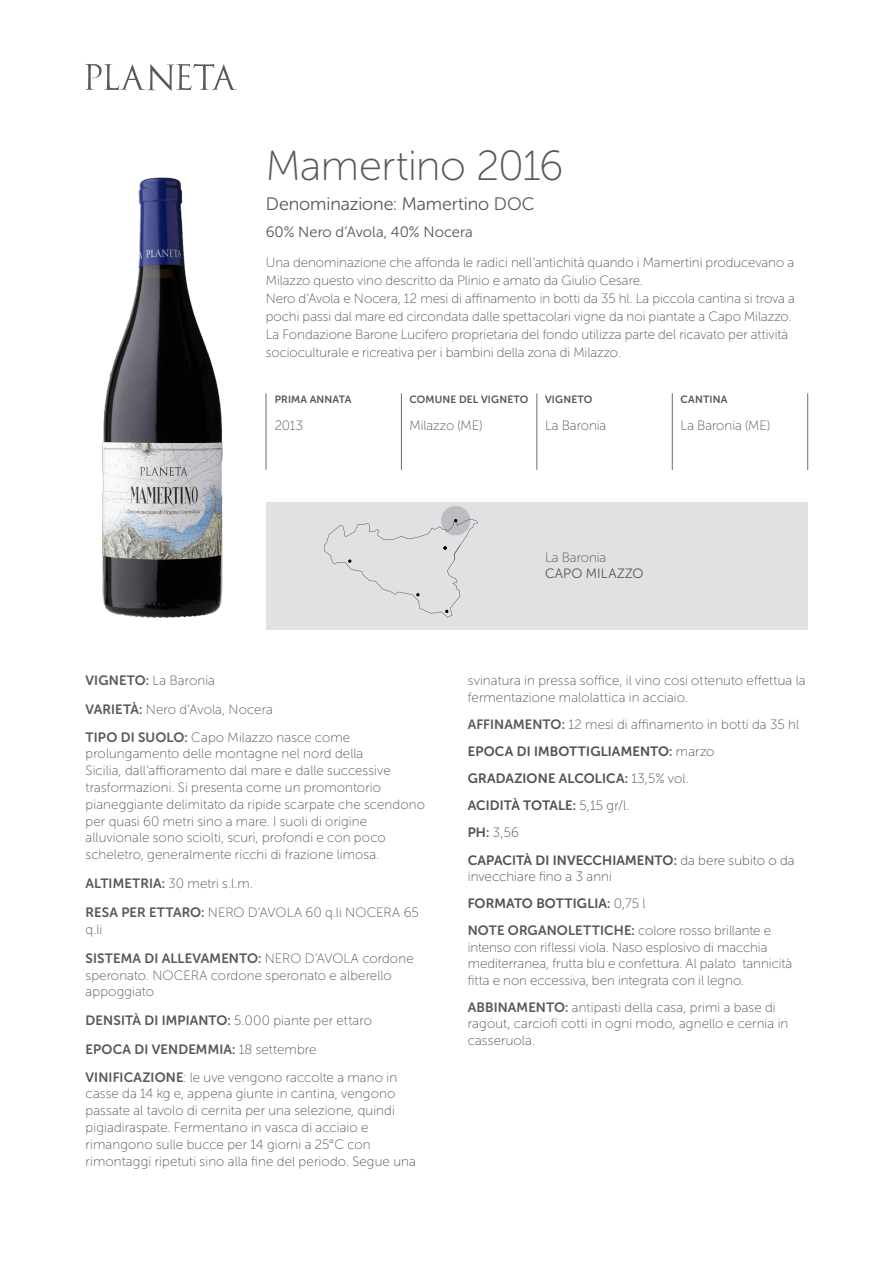
<style>
.page{position:relative;width:893px;height:1263px;background:#fff}
.page>*{position:absolute;margin:0;border:0;box-sizing:border-box;transform-origin:0 0}
.titolo_vino{font:42px "Museo Sans Rounded 100";letter-spacing:-.01em;color:#57585a}
.titolo_vino-2{font:18px "Museo Sans Rounded 300";letter-spacing:-.005em;color:#57585a}
.titolo_vino-3{font:15px "Museo Sans Rounded 300";letter-spacing:.005em;color:#57585a}
.par_elenco{font:13.5px/16.8px "Museo Sans Rounded 100";letter-spacing:.005em;color:#57585a}
.par_elenco-2{font:13.5px "Museo Sans Rounded 700";letter-spacing:.01em;color:#4f5152}
.par_elenco-3{font:13.5px/16.5px "Museo Sans Rounded 100";letter-spacing:.005em;color:#4f5152}
.titoletto_tabella{font:13.5px "Museo Sans Rounded 100";color:#57585a}
.par_elenco-4{font:13.5px "Museo Sans Rounded 700";letter-spacing:.015em;color:#57585a}
.par_elenco-5{font:13.5px/16.2px "Museo Sans Rounded 300";letter-spacing:.02em;color:#57585a}
.titoletto_tabella-2{font:10.5px "Museo Sans Rounded 700";letter-spacing:.02em;color:#57585a}
.s1{font-family:"Museo Sans Rounded 700"}
.s2{font-family:"Museo Sans Rounded 100"}
</style>
<div class="page">
<img style="left:102px;top:177px;width:121px;height:441px">
<hr style="left:401px;top:393px;width:1px;height:77px;background:#6c6d70">
<hr style="left:266px;top:393px;width:1px;height:77px;background:#6c6d70">
<hr style="left:537px;top:393px;width:1px;height:77px;background:#6c6d70">
<hr style="left:672px;top:393px;width:1px;height:77px;background:#6c6d70">
<hr style="left:807px;top:393px;width:1px;height:77px;background:#6c6d70">
<svg style="left:85px;top:64px;width:152px;height:27px"></svg>
<div style="left:266px;top:502px;width:542px;height:128px;background:#e0e1e3"></div>
<div style="left:441px;top:506px;width:29px;height:29px;background:#bcbdc0;border-radius:50%"></div>
<svg style="left:324px;top:519px;width:154px;height:98px"></svg>
<p class="titolo_vino" style="left:266px;top:144px;width:299px">Mamertino 2016</p>
<p class="titolo_vino-2" style="left:266px;top:195px;width:270px">Denominazione: Mamertino DOC</p>
<p class="titolo_vino-3" style="left:266px;top:224px;width:209px">60% Nero d’Avola, 40% Nocera</p>
<p class="par_elenco" style="left:266px;top:253px;width:530px;line-height:18px">Una denominazione che affonda le radici nell’antichità quando i Mamertini producevano a<br>Milazzo questo vino descritto da Plinio e amato da Giulio Cesare.</p>
<p class="par_elenco" style="left:266px;top:289px;width:531px;line-height:18px">Nero d’Avola e Nocera, 12 mesi di affinamento in botti da 35 hl. La piccola cantina si trova a pochi passi dal mare ed circondata dalle spettacolari vigne da noi piantate a Capo Milazzo.</p>
<p class="par_elenco" style="left:266px;top:325px;width:524px;line-height:18px">La Fondazione Barone Lucifero proprietaria del fondo utilizza parte del ricavato per attività socioculturale e ricreativa per i bambini della zona di Milazzo.</p>
<p class="titoletto_tabella-2" style="left:275px;top:394px;width:78px">PRIMA ANNATA</p>
<p class="titoletto_tabella" style="left:275px;top:418px;width:30px">2013</p>
<p class="titoletto_tabella-2" style="left:409px;top:394px;width:120px">COMUNE DEL VIGNETO</p>
<p class="titoletto_tabella" style="left:409px;top:418px;width:75px">Milazzo (ME)</p>
<p class="titoletto_tabella-2" style="left:545px;top:394px;width:49px">VIGNETO</p>
<p class="titoletto_tabella" style="left:545px;top:418px;width:63px">La Baronia</p>
<p class="titoletto_tabella-2" style="left:681px;top:394px;width:48px">CANTINA</p>
<p class="titoletto_tabella" style="left:681px;top:418px;width:91px">La Baronia (ME)</p>
<p class="par_elenco" style="left:86px;top:672px;width:131px"><span class="s1">VIGNETO:</span> La Baronia</p>
<p class="par_elenco" style="left:86px;top:701px;width:189px"><span class="s1">VARIETÀ:</span> Nero d’Avola, Nocera</p>
<p class="par_elenco" style="left:86px;top:729px;width:341px"><span class="s1">TIPO DI SUOLO:</span> Capo Milazzo nasce come prolungamento delle montagne nel nord della<br>Sicilia, dall’affioramento dal mare e dalle successive trasformazioni. Si presenta come un promontorio pianeggiante delimitato da ripide scarpate che scendono per quasi 60 metri sino a mare. I suoli di origine alluvionale sono sciolti, scuri, profondi e con poco scheletro, generalmente ricchi di frazione limosa.</p>
<p class="par_elenco" style="left:86px;top:875px;width:169px"><span class="s1">ALTIMETRIA:</span> 30 metri s.l.m.</p>
<p class="par_elenco" style="left:86px;top:904px;width:335px"><span class="s1">RESA PER ETTARO:</span> NERO D’AVOLA 60 q.li NOCERA 65 q.li</p>
<p class="par_elenco" style="left:86px;top:950px;width:330px"><span class="s1">SISTEMA DI ALLEVAMENTO:</span> NERO D’AVOLA cordone speronato. NOCERA cordone speronato e alberello appoggiato</p>
<p class="par_elenco" style="left:86px;top:1012px;width:288px"><span class="s1">DENSITÀ DI IMPIANTO:</span> 5.000 piante per ettaro</p>
<p class="par_elenco-4" style="left:86px;top:1042px;width:232px">EPOCA DI VENDEMMIA: <span class="s2">18 settembre</span></p>
<p class="par_elenco" style="left:86px;top:1069px;width:332px"><span class="s1">VINIFICAZIONE</span>: le uve vengono raccolte a mano in casse da 14 kg e, appena giunte in cantina, vengono passate al tavolo di cernita per una selezione, quindi pigiadiraspate. Fermentano in vasca di acciaio e rimangono sulle bucce per 14 giorni a 25°C con rimontaggi ripetuti sino alla fine del periodo. Segue una</p>
<p class="par_elenco-5" style="left:545px;top:549px;width:100px"><span class="s2">La Baronia<br></span>CAPO MILAZZO</p>
<p class="par_elenco" style="left:468px;top:672px;width:339px">svinatura in pressa soffice, il vino cosi ottenuto effettua la fermentazione malolattica in acciaio.</p>
<p class="par_elenco" style="left:468px;top:716px;width:333px"><span class="s1">AFFINAMENTO:</span> 12 mesi di affinamento in botti da 35 hl</p>
<p class="par_elenco-2" style="left:468px;top:744px;width:248px">EPOCA DI IMBOTTIGLIAMENTO: <span class="s2">marzo</span></p>
<p class="par_elenco-2" style="left:468px;top:771px;width:222px">GRADAZIONE ALCOLICA: <span class="s2">13,5% vol.</span></p>
<p class="par_elenco-2" style="left:468px;top:798px;width:163px">ACIDITÀ TOTALE: <span class="s2">5,15 gr/l.</span></p>
<p class="par_elenco-3" style="left:468px;top:825px;width:53px"><span class="s1">PH:</span> 3,56</p>
<p class="par_elenco-3" style="left:468px;top:852px;width:328px"><span class="s1">CAPACITÀ DI INVECCHIAMENTO:</span> da bere subito o da invecchiare fino a 3 anni</p>
<p class="par_elenco-2" style="left:468px;top:896px;width:179px">FORMATO BOTTIGLIA: <span class="s2">0,75 l</span></p>
<p class="par_elenco" style="left:468px;top:922px;width:326px"><span class="s1">NOTE ORGANOLETTICHE:</span> colore rosso brillante e intenso con riflessi viola. Naso esplosivo di macchia mediterranea, frutta blu e confettura. Al palato tannicità fitta e non eccessiva, ben integrata con il legno.</p>
<p class="par_elenco" style="left:468px;top:999px;width:322px"><span class="s1">ABBINAMENTO:</span> antipasti della casa, primi a base di ragout, carciofi cotti in ogni modo, agnello e cernia in casseruola.</p>
</div>
